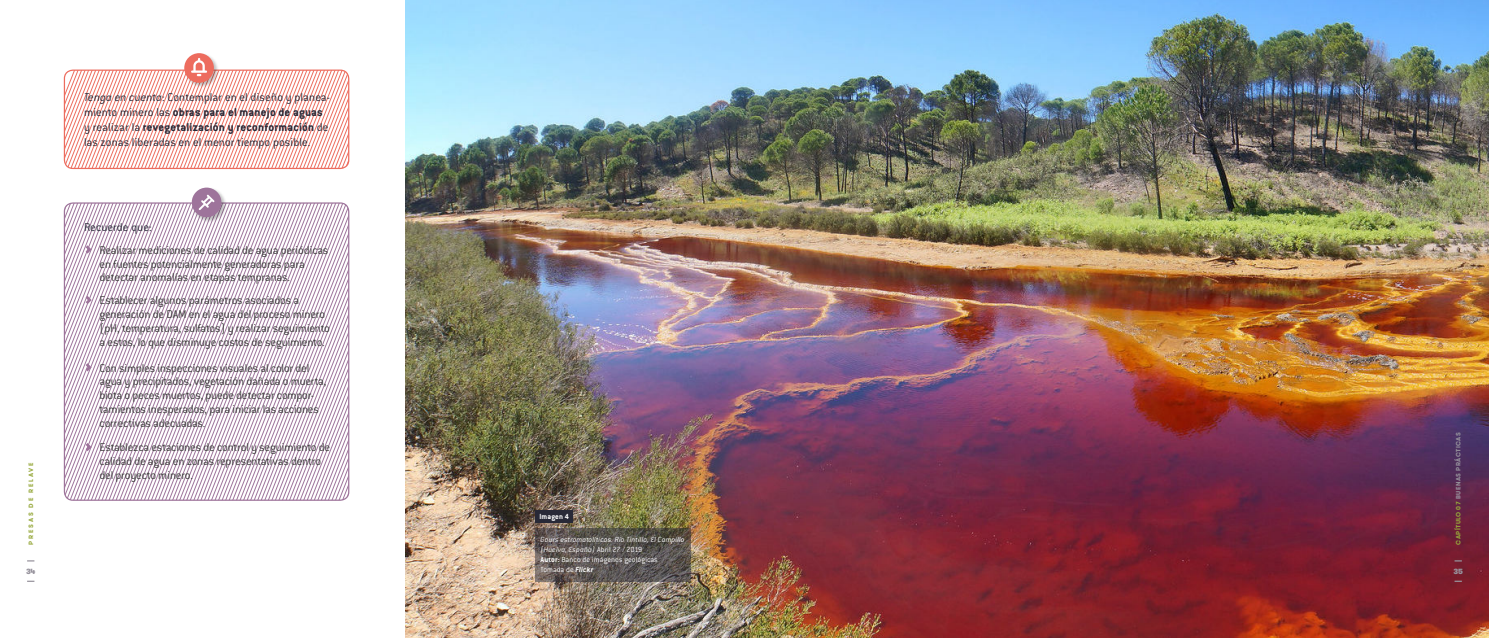
<style>
.page{position:relative;width:1489px;height:638px;background:#fff}
.page>*{position:absolute;margin:0;border:0;box-sizing:border-box;transform-origin:0 0}
.t1{font:300 12.5px/13.8px "Conduit ITC Std";letter-spacing:-.015em;color:#3c3c3b}
.t2{font:300 12.5px/15px "Conduit ITC Std";letter-spacing:.005em;color:#282937}
.t3{font:italic 300 8.12px/10px "Conduit ITC Std";letter-spacing:.01em;color:#fff}
.t4{font:700 8.12px "Conduit ITC Std";letter-spacing:.02em;color:#fff}
.t5{font:900 7.5px "GT Walsheim";color:#97939d}
.t6{font:700 6.25px "GT Walsheim";letter-spacing:.07em;color:#97939d}
.t7{font:700 6.25px "GT Walsheim";letter-spacing:.28em;color:#96a83b}
.s1{font-style:italic}
.s2{font-weight:700}
.s3{font-style:normal}
.s4{font-weight:700;font-style:normal}
.s5{color:#96a83b}
</style>
<div class="page">
<img style="left:405px;top:0;width:1083px;height:638px">
<svg style="left:27px;top:580px;width:7px;height:2px"></svg>
<svg style="left:1454px;top:580px;width:7px;height:2px"></svg>
<div style="left:184px;top:53px;width:35px;height:35px;background:#000;opacity:.25"></div>
<div style="left:184px;top:53px;width:30px;height:30px;background:#ed6c5e;border-radius:50%"></div>
<svg style="left:64px;top:58px;width:285px;height:110px"></svg>
<svg style="left:535px;top:528px;width:156px;height:53px;background:#5b5450"></svg>
<div style="left:535px;top:510px;width:37px;height:12px;background:#282937"></div>
<div style="left:191px;top:187px;width:36px;height:35px;background:#000;opacity:.25"></div>
<div style="left:192px;top:188px;width:29px;height:29px;background:#9e749b;border-radius:50%"></div>
<svg style="left:64px;top:195px;width:285px;height:305px"></svg>
<p class="t7" style="left:27px;top:544px;width:83px;rotate:-90deg">PRESAS DE RELAVE</p>
<p class="t5" style="left:26px;top:567px;width:11px">34</p>
<p class="t2" style="left:84px;top:90px;width:248px"><span class="s1">Tenga en cuenta</span>: Contemplar en el diseño y planea&shy;miento minero las <span class="s2">obras para el manejo de aguas </span>y realizar la <span class="s2">revegetalización y reconformación</span> de las zonas liberadas en el menor tiempo posible.</p>
<p class="t2" style="left:84px;top:220px;width:69px">Recuerde que:</p>
<p class="t1" style="left:99px;top:243px;width:230px">Realizar mediciones de calidad de agua periódicas en fuentes potencialmente generadoras para detectar anomalías en etapas tempranas.</p>
<p class="t1" style="left:99px;top:294px;width:232px">Establecer algunos parámetros asociados a generación de DAM en el agua del proceso minero (pH, temperatura, sulfatos) y realizar seguimiento a estos, lo que disminuye costos de seguimiento.</p>
<p class="t1" style="left:99px;top:361px;width:228px">Con simples inspecciones visuales al color del agua y precipitados, vegetación dañada o muerta, biota o peces muertos, puede detectar compor&shy;tamientos inesperados, para iniciar las acciones correctivas adecuadas.</p>
<p class="t1" style="left:99px;top:441px;width:232px">Establezca estaciones de control y seguimiento de calidad de agua en zonas representativas dentro del proyecto minero.</p>
<p class="t4" style="left:539px;top:513px;width:31px">Imagen 4</p>
<p class="t3" style="left:540px;top:535px;width:145px">Gours estromatolíticos. Río Tintillo, El Campillo (Huelva, España) <span class="s3">Abril 27 / 2019<br></span><span class="s4">Autor:</span> <span class="s3">Banco de imágenes geológicas<br>Tomada de</span> <span class="s2">Flickr</span></p>
<p class="t6" style="left:1454px;top:544px;width:114px;rotate:-90deg"><span class="s5">CAPÍTULO 07</span> BUENAS PRÁCTICAS</p>
<p class="t5" style="left:1453px;top:567px;width:11px">35</p>
</div>
